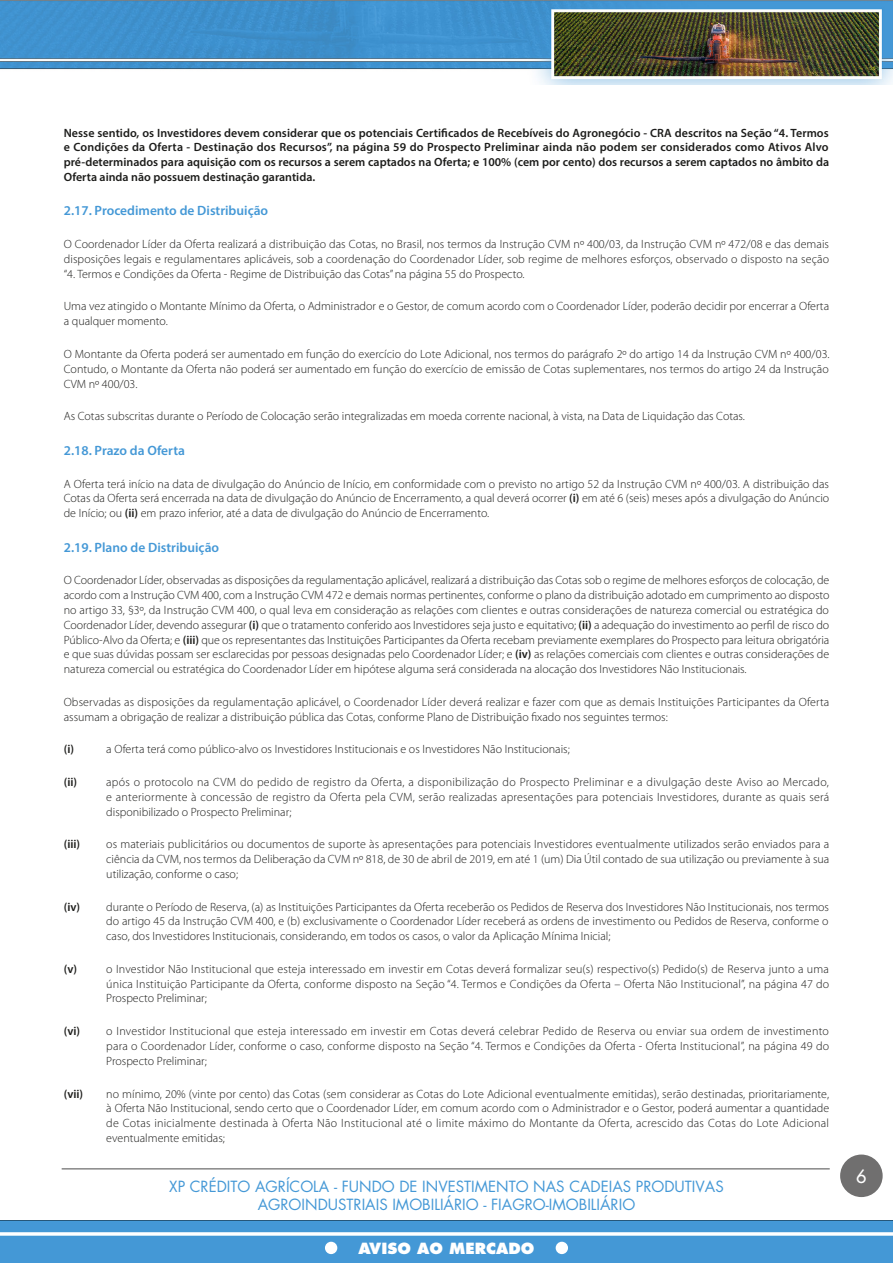
<style>
.page{position:relative;width:893px;height:1263px;background:#fff}
.page>*{position:absolute;margin:0;border:0;box-sizing:border-box;transform-origin:0 0}
.t1{font:500 18px "Futura PRO";color:#fff}
.t2{font:15px/18px "Futura PRO";color:#4498d6;text-align:center}
.t3{font:800 15px "Futura PRO";color:#fff}
.t4{font:600 13.5px "Myriad Pro";color:#4498d6}
.t5{font:300 12px/14.7px "Myriad Pro";color:#1d1d1b;text-align:justify}
.t6{font:600 12px/14.7px "Myriad Pro";color:#1d1d1b;text-align:justify}
.s1{font-weight:600}
</style>
<div class="page">
<img style="left:0;top:0;width:893px;height:85px">
<img style="left:0;top:1220px;width:893px;height:43px">
<hr style="left:62px;top:1168px;width:768px;height:1px;background:#878787">
<div style="left:325px;top:1242px;width:12px;height:12px;background:#fff;border-radius:50%"></div>
<div style="left:556px;top:1242px;width:12px;height:12px;background:#fff;border-radius:50%"></div>
<div style="left:840px;top:1154px;width:43px;height:43px;background:#706f6f;border-radius:50%"></div>
<p class="t6" style="left:64px;top:125px;width:767px">Nesse sentido, os Investidores devem considerar que os potenciais Certificados de Recebíveis do Agronegócio - CRA descritos na Seção “4. Termos e Condições da Oferta - Destinação dos Recursos”, na página 59 do Prospecto Preliminar ainda não podem ser considerados como Ativos Alvo pré-determinados para aquisição com os recursos a serem captados na Oferta; e 100% (cem por cento) dos recursos a serem captados no âmbito da Oferta ainda não possuem destinação garantida.</p>
<p class="t4" style="left:64px;top:202px;width:206px">2.17. Procedimento de Distribuição</p>
<p class="t5" style="left:64px;top:237px;width:767px">O Coordenador Líder da Oferta realizará a distribuição das Cotas, no Brasil, nos termos da Instrução CVM nº 400/03, da Instrução CVM nº 472/08 e das demais disposições legais e regulamentares aplicáveis, sob a coordenação do Coordenador Líder, sob regime de melhores esforços, observado o disposto na seção “4. Termos e Condições da Oferta - Regime de Distribuição das Cotas” na página 55 do Prospecto.</p>
<p class="t5" style="left:64px;top:299px;width:767px">Uma vez atingido o Montante Mínimo da Oferta, o Administrador e o Gestor, de comum acordo com o Coordenador Líder, poderão decidir por encerrar a Oferta a qualquer momento.</p>
<p class="t5" style="left:64px;top:347px;width:767px">O Montante da Oferta poderá ser aumentado em função do exercício do Lote Adicional, nos termos do parágrafo 2º do artigo 14 da Instrução CVM nº 400/03.<br>Contudo, o Montante da Oferta não poderá ser aumentado em função do exercício de emissão de Cotas suplementares, nos termos do artigo 24 da Instrução CVM nº 400/03.</p>
<p class="t5" style="left:64px;top:409px;width:683px">As Cotas subscritas durante o Período de Colocação serão integralizadas em moeda corrente nacional, à vista, na Data de Liquidação das Cotas.</p>
<p class="t4" style="left:64px;top:442px;width:123px">2.18. Prazo da Oferta</p>
<p class="t5" style="left:64px;top:476px;width:767px">A Oferta terá início na data de divulgação do Anúncio de Início, em conformidade com o previsto no artigo 52 da Instrução CVM nº 400/03. A distribuição das Cotas da Oferta será encerrada na data de divulgação do Anúncio de Encerramento, a qual deverá ocorrer <span class="s1">(i)</span> em até 6 (seis) meses após a divulgação do Anúncio de Início; ou <span class="s1">(ii)</span> em prazo inferior, até a data de divulgação do Anúncio de Encerramento.</p>
<p class="t4" style="left:64px;top:539px;width:157px">2.19. Plano de Distribuição</p>
<p class="t5" style="left:64px;top:573px;width:767px">O Coordenador Líder, observadas as disposições da regulamentação aplicável, realizará a distribuição das Cotas sob o regime de melhores esforços de colocação, de acordo com a Instrução CVM 400, com a Instrução CVM 472 e demais normas pertinentes, conforme o plano da distribuição adotado em cumprimento ao disposto no artigo 33, §3º, da Instrução CVM 400, o qual leva em consideração as relações com clientes e outras considerações de natureza comercial ou estratégica do Coordenador Líder, devendo assegurar <span class="s1">(i)</span> que o tratamento conferido aos Investidores seja justo e equitativo; <span class="s1">(ii)</span> a adequação do investimento ao perfil de risco do Público-Alvo da Oferta; e <span class="s1">(iii)</span> que os representantes das Instituições Participantes da Oferta recebam previamente exemplares do Prospecto para leitura obrigatória e que suas dúvidas possam ser esclarecidas por pessoas designadas pelo Coordenador Líder; e <span class="s1">(iv)</span> as relações comerciais com clientes e outras considerações de natureza comercial ou estratégica do Coordenador Líder em hipótese alguma será considerada na alocação dos Investidores Não Institucionais.</p>
<p class="t5" style="left:64px;top:695px;width:767px">Observadas as disposições da regulamentação aplicável, o Coordenador Líder deverá realizar e fazer com que as demais Instituições Participantes da Oferta assumam a obrigação de realizar a distribuição pública das Cotas, conforme Plano de Distribuição fixado nos seguintes termos:</p>
<p class="t6" style="left:64px;top:742px;width:12px">(i)</p>
<p class="t5" style="left:106px;top:742px;width:465px">a Oferta terá como público-alvo os Investidores Institucionais e os Investidores Não Institucionais;</p>
<p class="t6" style="left:64px;top:774px;width:15px">(ii)</p>
<p class="t5" style="left:106px;top:775px;width:725px">após o protocolo na CVM do pedido de registro da Oferta, a disponibilização do Prospecto Preliminar e a divulgação deste Aviso ao Mercado, e anteriormente à concessão de registro da Oferta pela CVM, serão realizadas apresentações para potenciais Investidores, durante as quais será disponibilizado o Prospecto Preliminar;</p>
<p class="t6" style="left:64px;top:837px;width:18px">(iii)</p>
<p class="t5" style="left:106px;top:837px;width:724px">os materiais publicitários ou documentos de suporte às apresentações para potenciais Investidores eventualmente utilizados serão enviados para a ciência da CVM, nos termos da Deliberação da CVM nº 818, de 30 de abril de 2019, em até 1 (um) Dia Útil contado de sua utilização ou previamente à sua utilização, conforme o caso;</p>
<p class="t5" style="left:106px;top:899px;width:724px;text-indent:-43px"><span class="s1">(iv)</span> durante o Período de Reserva, (a) as Instituições Participantes da Oferta receberão os Pedidos de Reserva dos Investidores Não Institucionais, nos termos do artigo 45 da Instrução CVM 400, e (b) exclusivamente o Coordenador Líder receberá as ordens de investimento ou Pedidos de Reserva, conforme o caso, dos Investidores Institucionais, considerando, em todos os casos, o valor da Aplicação Mínima Inicial;</p>
<p class="t6" style="left:64px;top:961px;width:15px">(v)</p>
<p class="t5" style="left:106px;top:962px;width:724px">o Investidor Não Institucional que esteja interessado em investir em Cotas deverá formalizar seu(s) respectivo(s) Pedido(s) de Reserva junto a uma única Instituição Participante da Oferta, conforme disposto na Seção “4. Termos e Condições da Oferta – Oferta Não Institucional”, na página 47 do Prospecto Preliminar;</p>
<p class="t5" style="left:106px;top:1024px;width:724px;text-indent:-43px"><span class="s1">(vi)</span> o Investidor Institucional que esteja interessado em investir em Cotas deverá celebrar Pedido de Reserva ou enviar sua ordem de investimento para o Coordenador Líder, conforme o caso, conforme disposto na Seção “4. Termos e Condições da Oferta - Oferta Institucional”, na página 49 do Prospecto Preliminar;</p>
<p class="t6" style="left:64px;top:1086px;width:21px">(vii)</p>
<p class="t5" style="left:106px;top:1086px;width:724px">no mínimo, 20% (vinte por cento) das Cotas (sem considerar as Cotas do Lote Adicional eventualmente emitidas), serão destinadas, prioritariamente, à Oferta Não Institucional, sendo certo que o Coordenador Líder, em comum acordo com o Administrador e o Gestor, poderá aumentar a quantidade de Cotas inicialmente destinada à Oferta Não Institucional até o limite máximo do Montante da Oferta, acrescido das Cotas do Lote Adicional eventualmente emitidas;</p>
<p class="t2" style="left:169px;top:1177px;width:556px">XP CRÉDITO AGRÍCOLA - FUNDO DE INVESTIMENTO NAS CADEIAS PRODUTIVAS<br>AGROINDUSTRIAIS IMOBILIÁRIO - FIAGRO-IMOBILIÁRIO</p>
<p class="t3" style="left:359px;top:1239px;width:177px">AVISO AO MERCADO</p>
<h1 class="t1" style="left:856px;top:1165px;width:12px">6</h1>
</div>
